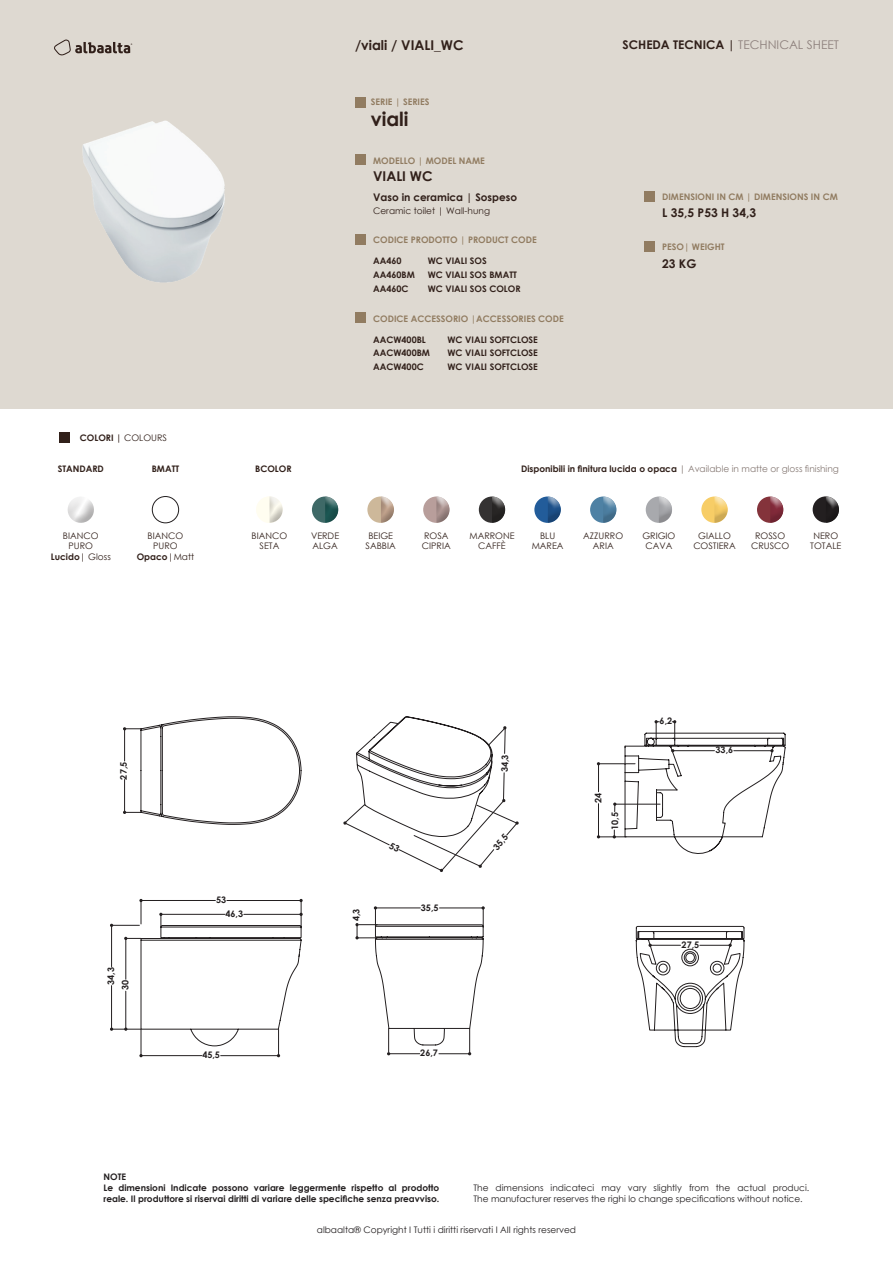
<style>
.page{position:relative;width:893px;height:1263px;background:#fff}
.page>*{position:absolute;margin:0;border:0;box-sizing:border-box;transform-origin:0 0}
.t1{font:700 19.5px "Century Gothic";color:#31201a}
.t2{font:700 13.5px "Century Gothic";color:#31201a}
.t3{font:700 12px "Century Gothic";color:#31201a}
.t4{font:700 10.5px "Century Gothic";color:#31201a}
.t5{font:700 9px "Century Gothic";color:#31201a}
.t6{font:700 9px/10.8px "Century Gothic";color:#231f20}
.t7{font:9px/10.8px "Century Gothic";color:#231f20}
.t8{font:9px/10.8px "Century Gothic";color:#31201a;text-align:center}
.t9{font:700 9px "Century Gothic";color:#917c61}
.s1{font-weight:400;color:#8d807c}
.s2{font-weight:400}
.s3{font-weight:400;color:#867974}
.s4{font-weight:700}
</style>
<div class="page">
<div style="left:0;top:0;width:893px;height:409px;background:#ded9d1"></div>
<div style="left:60px;top:432px;width:10px;height:10px;background:#31201a"></div>
<div style="left:256px;top:496px;width:27px;height:27px;background:#fffdf0;border-radius:50%"></div>
<div style="left:268px;top:494px;width:15px;height:16px;background:#fff;opacity:.75"></div>
<div style="left:268px;top:501px;width:15px;height:23px;background:#231f20;opacity:.2"></div>
<div style="left:367px;top:496px;width:27px;height:27px;background:#cdb89a;border-radius:50%"></div>
<div style="left:379px;top:494px;width:15px;height:16px;background:#fff;opacity:.75"></div>
<div style="left:379px;top:501px;width:15px;height:23px;background:#231f20;opacity:.2"></div>
<div style="left:423px;top:496px;width:26px;height:27px;background:#b89e9b;border-radius:50%"></div>
<div style="left:435px;top:494px;width:15px;height:16px;background:#fff;opacity:.75"></div>
<div style="left:435px;top:501px;width:15px;height:23px;background:#231f20;opacity:.2"></div>
<div style="left:312px;top:496px;width:26px;height:27px;background:#3e6967;border-radius:50%"></div>
<div style="left:324px;top:494px;width:15px;height:30px;background:#231f20;opacity:.21"></div>
<div style="left:324px;top:494px;width:15px;height:16px;background:#fff;opacity:.75"></div>
<div style="left:757px;top:496px;width:26px;height:27px;background:#84333b;border-radius:50%"></div>
<div style="left:769px;top:494px;width:15px;height:16px;background:#fff;opacity:.75"></div>
<div style="left:769px;top:502px;width:15px;height:22px;background:#231f20;opacity:.2"></div>
<div style="left:479px;top:496px;width:26px;height:27px;background:#343232;border-radius:50%"></div>
<div style="left:490px;top:494px;width:15px;height:16px;background:#fff;opacity:.75"></div>
<div style="left:490px;top:503px;width:15px;height:21px;background:#231f20;opacity:.2"></div>
<div style="left:534px;top:496px;width:27px;height:27px;background:#225c9a;border-radius:50%"></div>
<div style="left:546px;top:494px;width:15px;height:16px;background:#fff;opacity:.75"></div>
<div style="left:546px;top:503px;width:15px;height:21px;background:#231f20;opacity:.2"></div>
<div style="left:590px;top:496px;width:26px;height:27px;background:#4e81a4;border-radius:50%"></div>
<div style="left:602px;top:494px;width:15px;height:16px;background:#fff;opacity:.75"></div>
<div style="left:602px;top:503px;width:15px;height:21px;background:#231f20;opacity:.2"></div>
<div style="left:646px;top:496px;width:26px;height:27px;background:#a8a9ad;border-radius:50%"></div>
<div style="left:657px;top:494px;width:15px;height:16px;background:#fff;opacity:.75"></div>
<div style="left:657px;top:503px;width:15px;height:21px;background:#231f20;opacity:.2"></div>
<div style="left:701px;top:496px;width:27px;height:27px;background:#f7cd66;border-radius:50%"></div>
<div style="left:713px;top:494px;width:15px;height:16px;background:#fff;opacity:.75"></div>
<div style="left:713px;top:503px;width:15px;height:21px;background:#231f20;opacity:.2"></div>
<div style="left:813px;top:496px;width:26px;height:27px;background:#231f20;border-radius:50%"></div>
<div style="left:824px;top:494px;width:15px;height:16px;background:#fff;opacity:.75"></div>
<div style="left:824px;top:501px;width:15px;height:23px;background:#231f20;opacity:.2"></div>
<div style="left:152px;top:496px;width:27px;height:27px;border:1px solid #231f20;border-radius:50%"></div>
<svg style="left:67px;top:497px;width:27px;height:26px"></svg>
<div style="left:355px;top:155px;width:10px;height:10px;background:#917c61"></div>
<div style="left:355px;top:98px;width:10px;height:10px;background:#917c61"></div>
<div style="left:355px;top:234px;width:10px;height:10px;background:#917c61"></div>
<div style="left:355px;top:312px;width:10px;height:10px;background:#917c61"></div>
<div style="left:644px;top:241px;width:10px;height:10px;background:#917c61"></div>
<div style="left:644px;top:191px;width:10px;height:10px;background:#917c61"></div>
<svg style="left:54px;top:40px;width:78px;height:15px"></svg>
<img style="left:82px;top:120px;width:143px;height:163px">
<svg style="left:110px;top:899px;width:193px;height:158px"></svg>
<svg style="left:636px;top:926px;width:108px;height:122px"></svg>
<svg style="left:355px;top:906px;width:130px;height:149px"></svg>
<svg style="left:597px;top:720px;width:189px;height:134px"></svg>
<svg style="left:123px;top:716px;width:178px;height:109px"></svg>
<svg style="left:343px;top:716px;width:176px;height:156px"></svg>
<h2 class="t2" style="left:355px;top:35px;width:110px">/viali / VIALI_WC</h2>
<p class="t9" style="left:371px;top:94px;width:60px">SERIE | SERIES</p>
<h1 class="t1" style="left:371px;top:104px;width:39px">viali</h1>
<p class="t9" style="left:373px;top:154px;width:113px">MODELLO | MODEL NAME</p>
<h2 class="t2" style="left:373px;top:165px;width:61px">VIALI WC</h2>
<p class="t4" style="left:373px;top:189px;width:146px">Vaso in ceramica | Sospeso</p>
<p class="t8" style="left:373px;top:206px;width:118px">Ceramic toilet | Wall-hung</p>
<p class="t9" style="left:373px;top:233px;width:165px">CODICE PRODOTTO | PRODUCT CODE</p>
<h3 class="t3" style="left:623px;top:35px;width:218px">SCHEDA TECNICA | <span class="s1">TECHNICAL SHEET</span></h3>
<p class="t9" style="left:662px;top:190px;width:177px">DIMENSIONI IN CM | DIMENSIONS IN CM</p>
<h3 class="t3" style="left:662px;top:204px;width:96px">L 35,5 P53 H 34,3</h3>
<p class="t9" style="left:662px;top:240px;width:64px">PESO| WEIGHT</p>
<p class="t5" style="left:373px;top:254px;width:30px">AA460</p>
<p class="t5" style="left:428px;top:254px;width:61px">WC VIALI SOS</p>
<h3 class="t3" style="left:662px;top:255px;width:36px">23 KG</h3>
<p class="t5" style="left:373px;top:268px;width:43px">AA460BM</p>
<p class="t5" style="left:428px;top:268px;width:91px">WC VIALI SOS BMATT</p>
<p class="t5" style="left:373px;top:282px;width:37px">AA460C</p>
<p class="t5" style="left:428px;top:282px;width:94px">WC VIALI SOS COLOR</p>
<p class="t9" style="left:373px;top:311px;width:192px">CODICE ACCESSORIO |ACCESSORIES CODE</p>
<p class="t5" style="left:80px;top:431px;width:89px">COLORI | <span class="s2">COLOURS</span></p>
<p class="t5" style="left:373px;top:332px;width:54px">AACW400BL</p>
<p class="t5" style="left:448px;top:332px;width:92px">WC VIALI SOFTCLOSE</p>
<p class="t5" style="left:373px;top:346px;width:58px">AACW400BM</p>
<p class="t5" style="left:448px;top:346px;width:92px">WC VIALI SOFTCLOSE</p>
<p class="t5" style="left:373px;top:360px;width:52px">AACW400C</p>
<p class="t5" style="left:448px;top:360px;width:92px">WC VIALI SOFTCLOSE</p>
<p class="t5" style="left:58px;top:462px;width:48px">STANDARD</p>
<p class="t5" style="left:152px;top:462px;width:29px">BMATT</p>
<p class="t5" style="left:255px;top:462px;width:38px">BCOLOR</p>
<p class="t5" style="left:521px;top:462px;width:319px">Disponibili in finitura lucida o opaca <span class="s3">| Available in matte or gloss finishing</span></p>
<p class="t8" style="left:51px;top:530px;width:62px">BIANCO<br>PURO<br><span class="s4">Lucido</span>| Gloss</p>
<p class="t8" style="left:137px;top:530px;width:59px">BIANCO<br>PURO<br><span class="s4">Opaco</span>|Matt</p>
<p class="t8" style="left:252px;top:530px;width:37px">BIANCO<br>SETA</p>
<p class="t8" style="left:810px;top:530px;width:33px">NERO<br>TOTALE</p>
<p class="t8" style="left:311px;top:530px;width:30px;text-align:left">VERDE<br>ALGA</p>
<p class="t8" style="left:751px;top:530px;width:40px">ROSSO<br>CRUSCO</p>
<p class="t8" style="left:366px;top:530px;width:32px">BEIGE<br>SABBIA</p>
<p class="t8" style="left:422px;top:530px;width:30px;text-align:left">ROSA<br>CIPRIA</p>
<p class="t8" style="left:469px;top:530px;width:47px">MARRONE<br>CAFFÈ</p>
<p class="t8" style="left:532px;top:530px;width:33px">BLU<br>MAREA</p>
<p class="t8" style="left:583px;top:530px;width:41px">AZZURRO<br>ARIA</p>
<p class="t8" style="left:642px;top:530px;width:35px">GRIGIO<br>CAVA</p>
<p class="t8" style="left:693px;top:530px;width:44px">GIALLO<br>COSTIERA</p>
<p class="t6" style="left:118px;top:779px;width:19px;rotate:-90deg">27,5</p>
<p class="t6" style="left:103px;top:990px;width:25px;line-height:14.2px;text-indent:5px;rotate:-90deg">34,3<br>30</p>
<p class="t6" style="left:216px;top:894px;width:12px">53</p>
<p class="t6" style="left:225px;top:908px;width:19px">46,3</p>
<p class="t6" style="left:202px;top:1049px;width:19px">45,5</p>
<p class="t6" style="left:350px;top:921px;width:14px;rotate:-90deg">4,3</p>
<p class="t6" style="left:421px;top:901px;width:19px">35,5</p>
<p class="t6" style="left:499px;top:772px;width:19px;rotate:-88deg">34,3</p>
<p class="t6" style="left:490px;top:845px;width:19px;rotate:-49deg">35,5</p>
<p class="t6" style="left:420px;top:1047px;width:19px">26,7</p>
<p class="t6" style="left:592px;top:803px;width:12px;rotate:-90deg">24</p>
<p class="t6" style="left:609px;top:830px;width:19px;rotate:-90deg">10,5</p>
<p class="t6" style="left:660px;top:715px;width:14px">6,2</p>
<p class="t6" style="left:716px;top:744px;width:19px">33,6</p>
<p class="t6" style="left:682px;top:939px;width:19px">27,5</p>
<p class="t6" style="left:103px;top:1171px;width:337px">NOTE<br>Le dimensioni Indicate possono variare leggermente rispetto al prodotto reale. Il produttore si riservai diritti di variare delle specifiche senza preavviso.</p>
<p class="t7" style="left:473px;top:1182px;width:337px">The dimensions indicateci may vary slightly from the actual produci.<br>The manufacturer reserves the righi lo change specifications without notice.</p>
<p class="t7" style="left:317px;top:1224px;width:261px">albaalta® Copyright I Tutti i diritti riservati I AII rights reserved</p>
</div>
